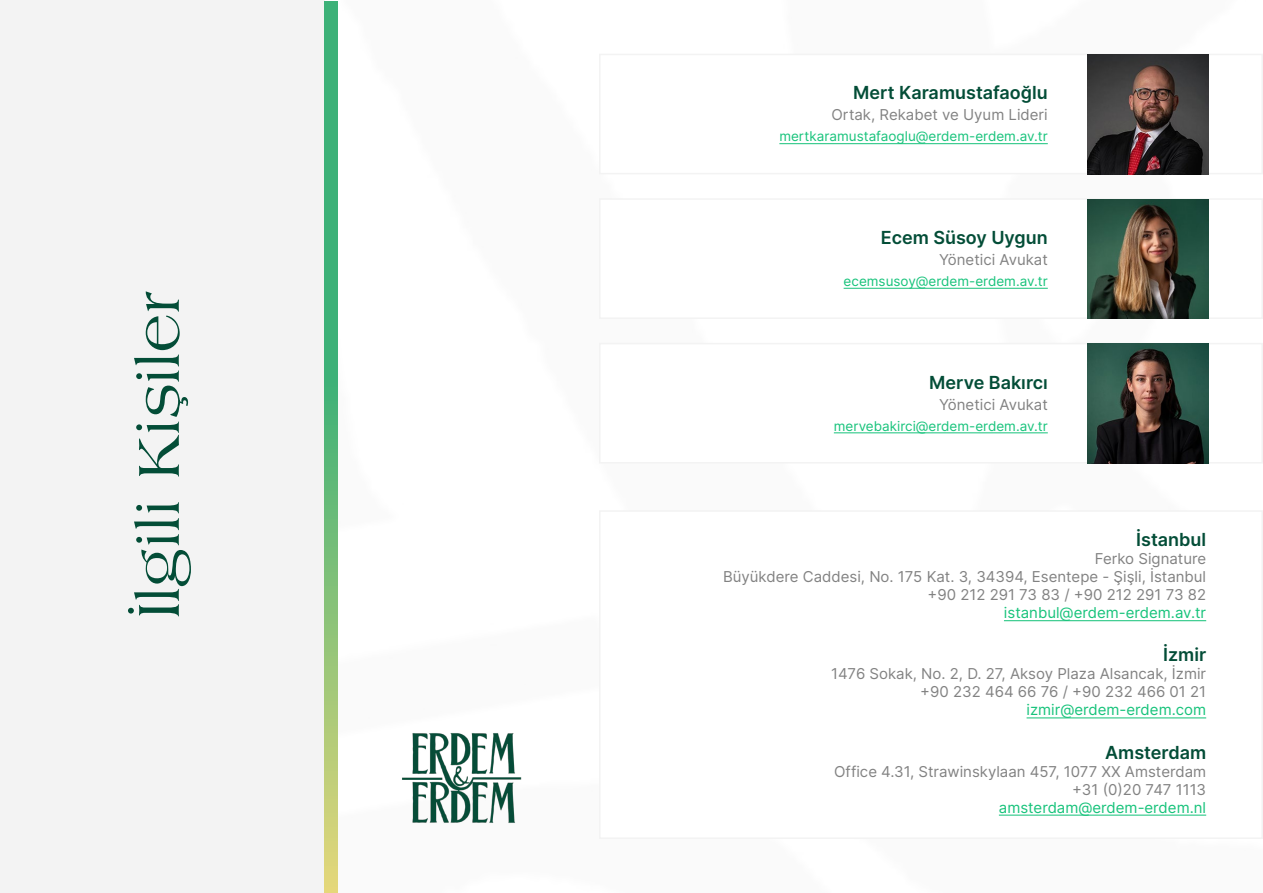
<style>
.page{position:relative;width:1263px;height:893px;background:#fff}
.page>*{position:absolute;margin:0;border:0;box-sizing:border-box;transform-origin:0 0}
.t1{font:61.65px "Americana Std FUHA Regular";color:#034d37}
.t2{font:600 18px "Inter";color:#034d37}
.t3{font:15px/18px "Inter";color:#828282;text-align:right}
.t4{font:15px "Inter";color:#17c37b}
.t5{font:13.5px "Inter";color:#17c37b}
</style>
<div class="page">
<div style="left:0;top:0;width:325px;height:893px;background:#f3f3f3"></div>
<svg style="left:325px;top:1px;width:12px;height:892px;background:#6dbc78"></svg>
<div style="left:599px;top:54px;width:664px;height:120px;border:2px solid #f3f3f3"></div>
<img style="left:1088px;top:55px;width:120px;height:119px">
<hr style="left:779px;top:143px;width:269px;height:1px;background:#17c37b">
<div style="left:599px;top:198px;width:664px;height:121px;border:2px solid #f3f3f3"></div>
<img style="left:1088px;top:199px;width:120px;height:120px">
<hr style="left:844px;top:288px;width:204px;height:1px;background:#17c37b">
<div style="left:599px;top:343px;width:664px;height:120px;border:2px solid #f3f3f3"></div>
<img style="left:1088px;top:344px;width:120px;height:119px">
<hr style="left:834px;top:432px;width:214px;height:1px;background:#17c37b">
<hr style="left:1004px;top:620px;width:202px;height:1px;background:#17c37b">
<hr style="left:1026px;top:717px;width:180px;height:1px;background:#17c37b">
<hr style="left:999px;top:815px;width:207px;height:1px;background:#17c37b">
<div style="left:599px;top:510px;width:664px;height:329px;border:2px solid #f3f3f3"></div>
<img style="left:402px;top:733px;width:120px;height:90px">
<h1 class="t1" style="left:117px;top:620px;width:331px;rotate:-90deg">İlgili Kişiler</h1>
<p class="t2" style="left:853px;top:80px;width:196px">Mert Karamustafaoğlu</p>
<p class="t3" style="left:831px;top:106px;width:218px">Ortak, Rekabet ve Uyum Lideri</p>
<p class="t5" style="left:779px;top:127px;width:270px">mertkaramustafaoglu@erdem-erdem.av.tr</p>
<p class="t2" style="left:881px;top:224px;width:169px">Ecem Süsoy Uygun</p>
<p class="t3" style="left:939px;top:250px;width:110px">Yönetici Avukat</p>
<p class="t5" style="left:844px;top:271px;width:206px">ecemsusoy@erdem-erdem.av.tr</p>
<p class="t2" style="left:929px;top:369px;width:120px">Merve Bakırcı</p>
<p class="t3" style="left:939px;top:395px;width:110px">Yönetici Avukat</p>
<p class="t5" style="left:834px;top:416px;width:215px">mervebakirci@erdem-erdem.av.tr</p>
<p class="t2" style="left:1136px;top:527px;width:71px">İstanbul</p>
<p class="t3" style="left:723px;top:549px;width:485px">Ferko Signature<br>Büyükdere Caddesi, No. 175 Kat. 3, 34394, Esentepe - Şişli, İstanbul +90 212 291 73 83 / +90 212 291 73 82</p>
<p class="t4" style="left:1004px;top:602px;width:204px">istanbul@erdem-erdem.av.tr</p>
<p class="t2" style="left:1163px;top:642px;width:45px">İzmir</p>
<p class="t3" style="left:831px;top:665px;width:377px">1476 Sokak, No. 2, D. 27, Aksoy Plaza Alsancak, İzmir +90 232 464 66 76 / +90 232 466 01 21</p>
<p class="t4" style="left:1026px;top:699px;width:181px">izmir@erdem-erdem.com</p>
<p class="t2" style="left:1105px;top:739px;width:103px">Amsterdam</p>
<p class="t3" style="left:834px;top:762px;width:373px">Office 4.31, Strawinskylaan 457, 1077 XX Amsterdam +31 (0)20 747 1113</p>
<p class="t4" style="left:999px;top:796px;width:209px">amsterdam@erdem-erdem.nl</p>
</div>
